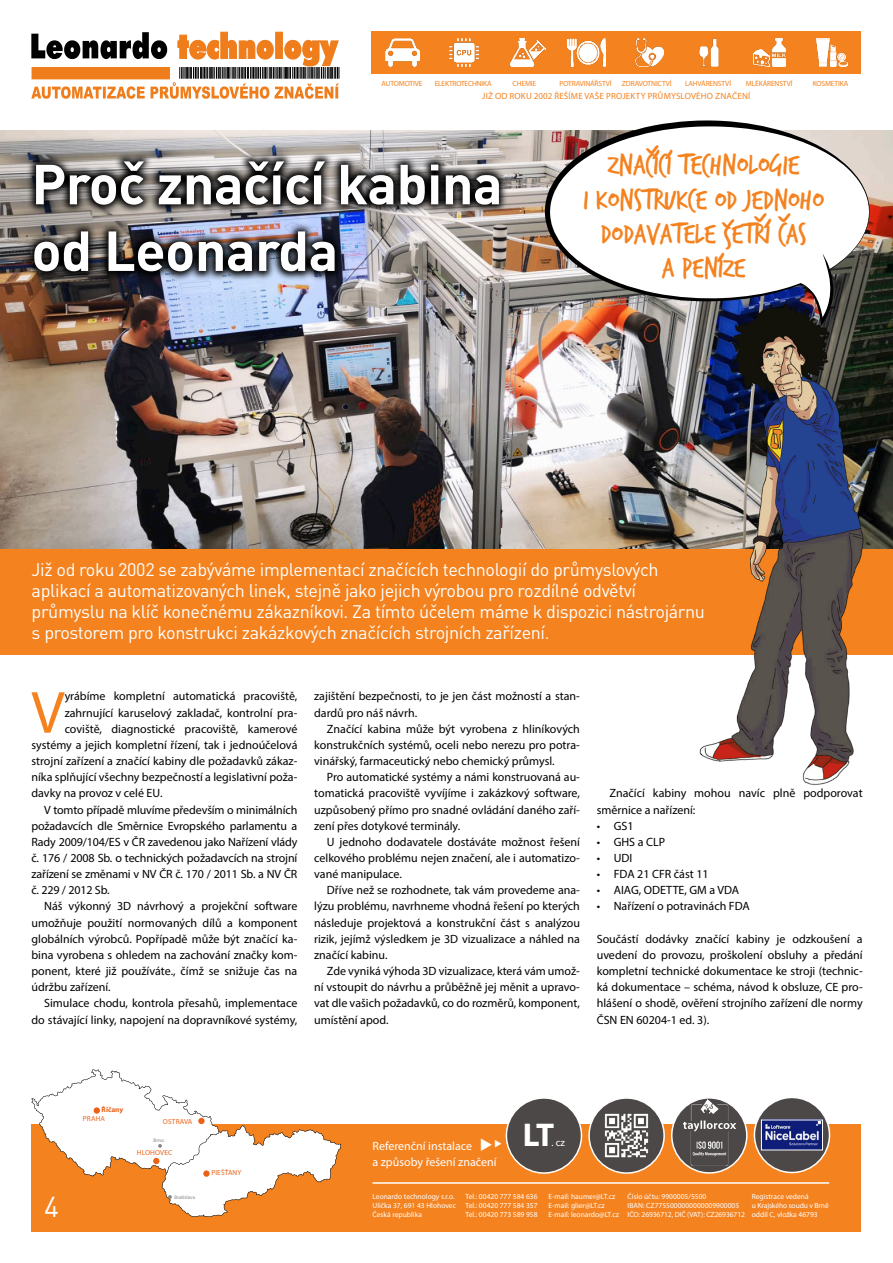
<style>
.page{position:relative;width:893px;height:1263px;background:#fff}
.page>*{position:absolute;margin:0;border:0;box-sizing:border-box;transform-origin:0 0}
.Text_-_prni_odstavec{font:60px "Myriad Pro";color:#f4821f}
.Nadpis_hlavní{font:700 55.5px "DIN Pro";letter-spacing:-.01em;color:#fff}
.t1{font:700 33px "Myriad Pro";color:#fff}
.t2{font:30.6px "Trash Hand";color:#f4821f}
.t3{font:28.5px "DIN Pro";color:#fff}
.Perex{font:18px/21px "DIN Pro";letter-spacing:-.02em;color:#fff}
.Text_-_prni_odstavec-2{font:12px/16.2px "Myriad Pro";color:#000;text-align:justify}
.t4{font:12px/16.5px "Myriad Pro";color:#fff}
.t5{font:10.5px "Myriad Pro";color:#fff}
.t6{font:9px "Myriad Pro";letter-spacing:.02em;color:#f4821f}
.t7{font:7.5px/9px "Myriad Pro";color:#fff}
.t8{font:7.5px "Myriad Pro";letter-spacing:-.02em;color:#f4821f}
.t9{font:900 7.35px "Myriad Pro";letter-spacing:.02em;color:#eb6217}
.t10{font:700 7.35px "Myriad Pro";color:#eb6217}
.t11{font:5.25px "Myriad Pro";color:#878786}
</style>
<div class="page">
<svg style="left:31px;top:32px;width:309px;height:67px"></svg>
<div style="left:372px;top:31px;width:489px;height:43px;background:#f4821f"></div>
<img style="left:385px;top:38px;width:34px;height:29px">
<img style="left:450px;top:38px;width:28px;height:29px">
<img style="left:510px;top:38px;width:36px;height:29px">
<img style="left:567px;top:38px;width:39px;height:29px">
<img style="left:817px;top:38px;width:30px;height:29px">
<img style="left:699px;top:38px;width:20px;height:29px">
<img style="left:753px;top:50px;width:17px;height:16px">
<img style="left:772px;top:39px;width:13px;height:27px">
<img style="left:635px;top:38px;width:28px;height:29px">
<div style="left:31px;top:1124px;width:830px;height:107px;background:#f4821f"></div>
<hr style="left:372px;top:1182px;width:457px;height:2px;background:#fff">
<svg style="left:31px;top:1069px;width:310px;height:148px"></svg>
<svg style="left:672px;top:1098px;width:75px;height:75px"></svg>
<div style="left:671px;top:1097px;width:76px;height:77px;border:2px solid #fff;border-radius:50%"></div>
<img style="left:683px;top:1100px;width:52px;height:65px">
<div style="left:754px;top:1097px;width:75px;height:75px;background:#4c4847;border-radius:50%"></div>
<div style="left:754px;top:1097px;width:76px;height:76px;border:2px solid #fff;border-radius:50%"></div>
<img style="left:763px;top:1122px;width:58px;height:26px">
<div style="left:761px;top:1120px;width:62px;height:30px;border:1px solid #fff"></div>
<div style="left:506px;top:1098px;width:75px;height:75px;background:#4c4847;border-radius:50%"></div>
<div style="left:506px;top:1097px;width:76px;height:77px;border:2px solid #fff;border-radius:50%"></div>
<div style="left:589px;top:1098px;width:75px;height:75px;background:#4c4847;border-radius:50%"></div>
<div style="left:588px;top:1097px;width:77px;height:77px;border:2px solid #fff;border-radius:50%"></div>
<img style="left:604px;top:1113px;width:45px;height:45px">
<img style="left:0;top:130px;width:893px;height:419px">
<img style="left:25px;top:151px;width:484px;height:130px">
<div style="left:0;top:549px;width:893px;height:105px;background:#f4821f"></div>
<img style="left:690px;top:292px;width:181px;height:493px">
<svg style="left:545px;top:120px;width:325px;height:181px"></svg>
<svg style="left:792px;top:253px;width:56px;height:74px"></svg>
<p class="t8" style="left:381px;top:79px;width:42px">AUTOMOTIVE</p>
<p class="t8" style="left:435px;top:79px;width:58px">ELEKTROTECHNIKA</p>
<p class="t8" style="left:513px;top:79px;width:25px">CHEMIE</p>
<p class="t8" style="left:559px;top:79px;width:54px">POTRAVINÁŘSTVÍ</p>
<p class="t8" style="left:622px;top:79px;width:51px">ZDRAVOTNICTVÍ</p>
<p class="t8" style="left:685px;top:79px;width:48px">LAHVÁRENSTVÍ</p>
<p class="t8" style="left:746px;top:79px;width:48px">MLÉKÁRENSTVÍ</p>
<p class="t8" style="left:813px;top:79px;width:37px">KOSMETIKA</p>
<p class="t6" style="left:482px;top:90px;width:270px">JIŽ OD ROKU 2002 ŘEŠÍME VAŠE PROJEKTY PRŮMYSLOVÉHO ZNAČENÍ</p>
<p class="Nadpis_hlavní" style="left:31px;top:147px;width:473px">Proč značící kabina</p>
<p class="Nadpis_hlavní" style="left:31px;top:213px;width:308px">od Leonarda</p>
<p class="t2" style="left:644px;top:145px;width:17px">ˇ</p>
<p class="t2" style="left:608px;top:150px;width:193px">ZNACÍCÍ TECHNOLOGIE</p>
<p class="t2" style="left:583px;top:184px;width:242px">I KONSTRUKCE OD JEDNOHO</p>
<p class="t2" style="left:601px;top:218px;width:207px">DODAVATELE ŠETRÍ CAS</p>
<p class="t2" style="left:662px;top:252px;width:85px">A PENÍZE</p>
<p class="t2" style="left:752px;top:213px;width:41px">ˇ ˇ</p>
<p class="Perex" style="left:32px;top:559px;width:675px">Již od roku 2002 se zabýváme implementací značících technologií do průmyslových aplikací a automatizovaných linek, stejně jako jejich výrobou pro rozdílné odvětví průmyslu na klíč konečnému zákazníkovi. Za tímto účelem máme k dispozici nástrojárnu s prostorem pro konstrukci zakázkových značících strojních zařízení.</p>
<p class="Text_-_prni_odstavec" style="left:31px;top:675px;width:35px">V</p>
<p class="Text_-_prni_odstavec-2" style="left:65px;top:688px;width:234px">yrábíme kompletní automatická pracoviště,</p>
<p class="Text_-_prni_odstavec-2" style="left:65px;top:704px;width:234px">zahrnující karuselový zakladač, kontrolní pra-</p>
<p class="Text_-_prni_odstavec-2" style="left:65px;top:720px;width:234px">coviště, diagnostické pracoviště, kamerové</p>
<p class="Text_-_prni_odstavec-2" style="left:31px;top:736px;width:267px">systémy a jejich kompletní řízení, tak i jednoúčelová</p>
<p class="Text_-_prni_odstavec-2" style="left:31px;top:753px;width:267px">strojní zařízení a značící kabiny dle požadavků zákaz-</p>
<p class="Text_-_prni_odstavec-2" style="left:31px;top:769px;width:267px">níka splňující všechny bezpečností a legislativní poža-</p>
<p class="Text_-_prni_odstavec-2" style="left:31px;top:785px;width:133px">davky na provoz v celé EU.</p>
<p class="Text_-_prni_odstavec-2" style="left:31px;top:801px;width:267px;text-indent:13px">V tomto případě mluvíme především o minimálních požadavcích dle Směrnice Evropského parlamentu a Rady 2009/104/ES v ČR zavedenou jako Nařízení vlády č. 176 / 2008 Sb. o technických požadavcích na strojní zařízení se změnami v NV ČR č. 170 / 2011 Sb. a NV ČR č. 229 / 2012 Sb.</p>
<p class="Text_-_prni_odstavec-2" style="left:31px;top:898px;width:267px;text-indent:13px">Náš výkonný 3D návrhový a projekční software umožňuje použití normovaných dílů a komponent globálních výrobců. Popřípadě může být značící ka&shy;bina vyrobena s ohledem na zachování značky kom&shy;ponent, které již používáte., čímž se snižuje čas na údržbu zařízení.</p>
<p class="Text_-_prni_odstavec-2" style="left:31px;top:995px;width:267px;text-align:right">Simulace chodu, kontrola přesahů, implementace do stávající linky, napojení na dopravníkové systémy,</p>
<p class="Text_-_prni_odstavec-2" style="left:314px;top:688px;width:267px">zajištění bezpečnosti, to je jen část možností a stan&shy;dardů pro náš návrh.</p>
<p class="Text_-_prni_odstavec-2" style="left:314px;top:720px;width:267px;text-indent:13px">Značící kabina může být vyrobena z hliníkových konstrukčních systémů, oceli nebo nerezu pro potra&shy;vinářský, farmaceutický nebo chemický průmysl.</p>
<p class="Text_-_prni_odstavec-2" style="left:314px;top:769px;width:267px;text-indent:13px">Pro automatické systémy a námi konstruovaná au&shy;tomatická pracoviště vyvíjíme i zakázkový software, uzpůsobený přímo pro snadné ovládání daného zaří&shy;zení přes dotykové terminály.</p>
<p class="Text_-_prni_odstavec-2" style="left:314px;top:833px;width:267px;text-indent:13px">U jednoho dodavatele dostáváte možnost řešení celkového problému nejen značení, ale i automatizo&shy;vané manipulace.</p>
<p class="Text_-_prni_odstavec-2" style="left:314px;top:882px;width:267px;text-indent:13px">Dříve než se rozhodnete, tak vám provedeme ana&shy;lýzu problému, navrhneme vhodná řešení po kterých následuje projektová a konstrukční část s analýzou rizik, jejímž výsledkem je 3D vizualizace a náhled na značící kabinu.</p>
<p class="Text_-_prni_odstavec-2" style="left:314px;top:963px;width:267px;text-indent:13px">Zde vyniká výhoda 3D vizualizace, která vám umož&shy;ní vstoupit do návrhu a průběžně jej měnit a upravo&shy;vat dle vašich požadavků, co do rozměrů, komponent, umístění apod.</p>
<p class="Text_-_prni_odstavec-2" style="left:597px;top:785px;width:267px;text-indent:13px">Značící kabiny mohou navíc plně podporovat směrnice a nařízení:</p>
<p class="Text_-_prni_odstavec-2" style="left:597px;top:817px;width:38px">• GS1</p>
<p class="Text_-_prni_odstavec-2" style="left:597px;top:833px;width:70px">• GHS a CLP</p>
<p class="Text_-_prni_odstavec-2" style="left:597px;top:850px;width:37px">• UDI</p>
<p class="Text_-_prni_odstavec-2" style="left:597px;top:866px;width:113px">• FDA 21 CFR část 11</p>
<p class="Text_-_prni_odstavec-2" style="left:597px;top:882px;width:144px">• AIAG, ODETTE, GM a VDA</p>
<p class="Text_-_prni_odstavec-2" style="left:597px;top:898px;width:155px">• Nařízení o potravinách FDA</p>
<p class="Text_-_prni_odstavec-2" style="left:597px;top:930px;width:267px">Součástí dodávky značící kabiny je odzkoušení a uvedení do provozu, proškolení obsluhy a předání kompletní technické dokumentace ke stroji (technic&shy;ká dokumentace – schéma, návod k obsluze, CE pro&shy;hlášení o shodě, ověření strojního zařízení dle normy ČSN EN 60204-1 ed. 3).</p>
<h3 class="t3" style="left:44px;top:1187px;width:16px">4</h3>
<p class="t10" style="left:102px;top:1105px;width:23px">Říčany</p>
<p class="t9" style="left:83px;top:1114px;width:24px">PRAHA</p>
<p class="t9" style="left:163px;top:1117px;width:31px">OSTRAVA</p>
<p class="t9" style="left:137px;top:1148px;width:37px">HLOHOVEC</p>
<p class="t11" style="left:154px;top:1137px;width:12px">Brno</p>
<p class="t11" style="left:175px;top:1194px;width:22px">Bratislava</p>
<p class="t9" style="left:211px;top:1168px;width:32px">PIEŠŤANY</p>
<p class="t4" style="left:372px;top:1137px;width:126px">Referenční instalace ◆ a způsoby řešení značení</p>
<h3 class="t1" style="left:523px;top:1113px;width:33px">LT</h3>
<p class="t5" style="left:551px;top:1136px;width:15px">. cz</p>
<p class="t7" style="left:372px;top:1192px;width:85px">Leonardo technology s.r.o.<br>Ulička 37, 691 43 Hlohovec<br>Česká republika</p>
<p class="t7" style="left:466px;top:1192px;width:73px;text-align:justify">Tel.: 00420 777 584 636<br>Tel.: 00420 777 584 357<br>Tel.: 00420 773 589 958</p>
<p class="t7" style="left:549px;top:1192px;width:72px">E-mail: haumer@LT.cz<br>E-mail: glier@LT.cz<br>E-mail: leonardo@LT.cz</p>
<p class="t7" style="left:628px;top:1192px;width:119px">Číslo účtu: 9900005/5500<br>IBAN: CZ7755000000000009900005<br>IČO: 26936712, DIČ (VAT): CZ26936712</p>
<p class="t7" style="left:752px;top:1192px;width:78px">Registrace vedená<br>u Krajského soudu v Brně oddíl C, vložka 46793</p>
</div>
